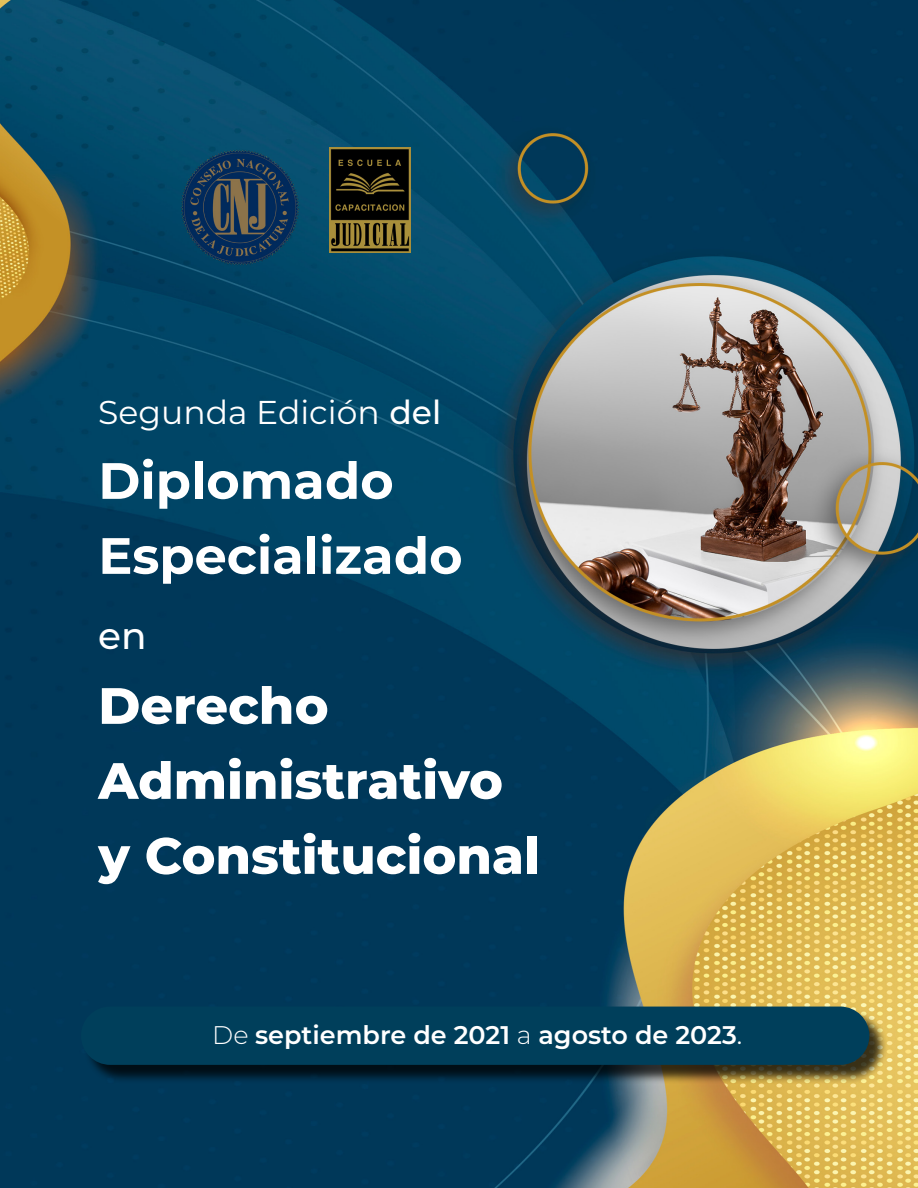
<style>
.page{position:relative;width:918px;height:1188px;background:#fff}
.page>*{position:absolute;margin:0;border:0;box-sizing:border-box;transform-origin:0 0}
.t1{font:800 51px "Montserrat";color:#fff}
.t2{font:700 51px "Montserrat";color:#fff}
.t3{font:500 37.5px "Montserrat";color:#fff}
.t4{font:33px "Montserrat";color:#fff}
.t5{font:600 25.5px "Montserrat";color:#fff}
.s1{font-weight:500}
.s2{font-weight:300}
.s3{font-weight:400}
</style>
<div class="page">
<img style="left:0;top:0;width:918px;height:1188px">
<img style="left:176px;top:148px;width:129px;height:123px">
<img style="left:330px;top:148px;width:80px;height:104px">
<div style="left:83px;top:1009px;width:805px;height:75px;background:#000;opacity:.75"></div>
<div style="left:81px;top:1007px;width:788px;height:58px;background:#003f5b;border-radius:29px"></div>
<p class="t4" style="left:98px;top:389px;width:345px">Segunda Edición <span class="s1">del</span></p>
<p class="t2" style="left:98px;top:444px;width:297px">Diplomado</p>
<p class="t2" style="left:98px;top:519px;width:366px">Especializado</p>
<p class="t3" style="left:98px;top:609px;width:50px">en</p>
<p class="t1" style="left:98px;top:668px;width:232px">Derecho</p>
<p class="t1" style="left:98px;top:743px;width:406px">Administrativo</p>
<p class="t1" style="left:98px;top:818px;width:443px">y Constitucional</p>
<p class="t5" style="left:212px;top:1017px;width:532px"><span class="s2">De</span> septiembre de 2021 <span class="s2">a</span> agosto de 2023<span class="s3">.</span></p>
</div>
